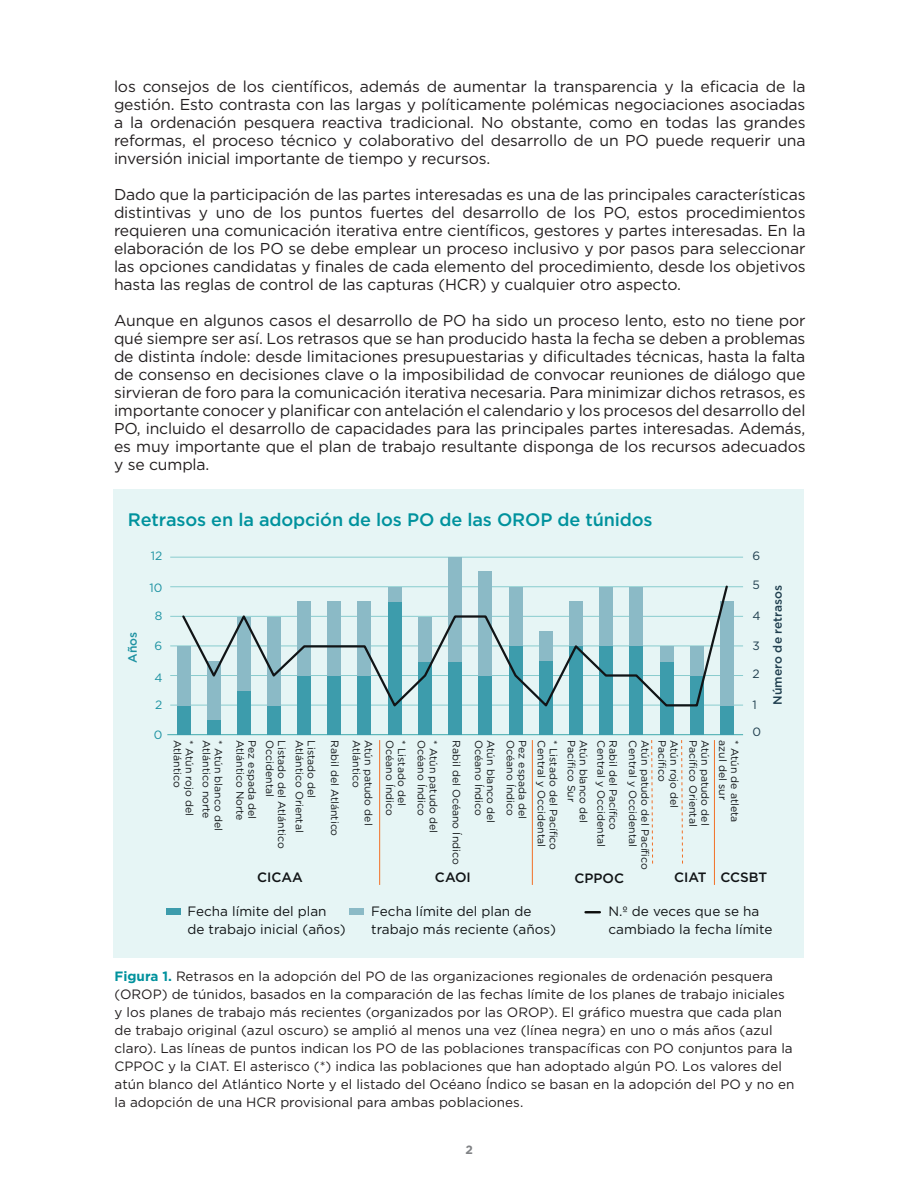
<style>
.page{position:relative;width:918px;height:1188px;background:#fff}
.page>*{position:absolute;margin:0;border:0;box-sizing:border-box;transform-origin:0 0}
.t1{font:500 18px "Gotham";letter-spacing:-.01em;color:#00929d}
.t2{font:15.75px/18px "Gotham";letter-spacing:-.01em;color:#231f20;text-align:justify}
.t3{font:13.5px/18px "Gotham";color:#231f20}
.t4{font:13.5px/18px "Gotham";color:#111416}
.t5{font:500 13.5px "Gotham";color:#111416}
.t6{font:500 12px "Gotham";color:#1f3e4e}
.t7{font:12px "Gotham";color:#1c92a2}
.t8{font:12px "Gotham";color:#1f3e4e}
.t9{font:500 12px "Gotham";color:#1c92a2}
.t10{font:700 12px "Gotham";color:#808285}
.t11{font:10.5px "Gotham";color:#111416}
.s1{font-weight:700;color:#00929d}
</style>
<div class="page">
<div style="left:113px;top:490px;width:691px;height:468px;background:#e6f5f5"></div>
<hr style="left:170px;top:557px;width:573px;height:1px;background:#89ccce">
<hr style="left:170px;top:586px;width:573px;height:1px;background:#89ccce">
<hr style="left:170px;top:616px;width:573px;height:1px;background:#89ccce">
<hr style="left:170px;top:646px;width:573px;height:1px;background:#89ccce">
<hr style="left:170px;top:705px;width:573px;height:1px;background:#89ccce">
<hr style="left:170px;top:675px;width:573px;height:1px;background:#89ccce">
<hr style="left:167px;top:734px;width:576px;height:1px;background:#40a9ac">
<div style="left:720px;top:706px;width:14px;height:29px;background:#3d9cac"></div>
<div style="left:720px;top:602px;width:14px;height:104px;background:#8bbac6"></div>
<div style="left:690px;top:676px;width:13px;height:59px;background:#3d9cac"></div>
<div style="left:660px;top:661px;width:13px;height:74px;background:#3d9cac"></div>
<div style="left:629px;top:646px;width:14px;height:89px;background:#3d9cac"></div>
<div style="left:599px;top:646px;width:14px;height:89px;background:#3d9cac"></div>
<div style="left:569px;top:646px;width:14px;height:89px;background:#3d9cac"></div>
<div style="left:539px;top:661px;width:14px;height:74px;background:#3d9cac"></div>
<div style="left:509px;top:646px;width:14px;height:89px;background:#3d9cac"></div>
<div style="left:478px;top:676px;width:14px;height:59px;background:#3d9cac"></div>
<div style="left:478px;top:572px;width:14px;height:104px;background:#8bbac6"></div>
<div style="left:448px;top:661px;width:14px;height:74px;background:#3d9cac"></div>
<div style="left:448px;top:557px;width:14px;height:104px;background:#8bbac6"></div>
<div style="left:418px;top:661px;width:14px;height:74px;background:#3d9cac"></div>
<div style="left:388px;top:602px;width:14px;height:133px;background:#3d9cac"></div>
<div style="left:358px;top:676px;width:13px;height:59px;background:#3d9cac"></div>
<div style="left:328px;top:676px;width:13px;height:59px;background:#3d9cac"></div>
<div style="left:297px;top:676px;width:14px;height:59px;background:#3d9cac"></div>
<div style="left:267px;top:706px;width:14px;height:29px;background:#3d9cac"></div>
<div style="left:237px;top:690px;width:13px;height:45px;background:#3d9cac"></div>
<div style="left:207px;top:720px;width:13px;height:15px;background:#3d9cac"></div>
<div style="left:207px;top:661px;width:13px;height:59px;background:#8bbac6"></div>
<div style="left:177px;top:706px;width:13px;height:29px;background:#3d9cac"></div>
<div style="left:177px;top:646px;width:13px;height:60px;background:#8bbac6"></div>
<svg style="left:180px;top:585px;width:550px;height:124px"></svg>
<div style="left:166px;top:909px;width:15px;height:6px;background:#3d9cac"></div>
<div style="left:349px;top:909px;width:14px;height:6px;background:#8bbac6"></div>
<svg style="left:586px;top:911px;width:14px;height:2px"></svg>
<svg style="left:681px;top:740px;width:2px;height:124px"></svg>
<svg style="left:651px;top:740px;width:2px;height:124px"></svg>
<hr style="left:714px;top:740px;width:1px;height:145px;background:#f27026">
<hr style="left:532px;top:740px;width:1px;height:145px;background:#f27026">
<hr style="left:379px;top:740px;width:1px;height:145px;background:#f27026">
<p class="t2" style="left:114px;top:77px;width:693px">los consejos de los científicos, además de aumentar la transparencia y la eficacia de la gestión. Esto contrasta con las largas y políticamente polémicas negociaciones asociadas a la ordenación pesquera reactiva tradicional. No obstante, como en todas las grandes reformas, el proceso técnico y colaborativo del desarrollo de un PO puede requerir una inversión inicial importante de tiempo y recursos.</p>
<p class="t2" style="left:114px;top:185px;width:693px">Dado que la participación de las partes interesadas es una de las principales características distintivas y uno de los puntos fuertes del desarrollo de los PO, estos procedimientos requieren una comunicación iterativa entre científicos, gestores y partes interesadas. En la elaboración de los PO se debe emplear un proceso inclusivo y por pasos para seleccionar las opciones candidatas y finales de cada elemento del procedimiento, desde los objetivos hasta las reglas de control de las capturas (HCR) y cualquier otro aspecto.</p>
<p class="t2" style="left:114px;top:311px;width:693px">Aunque en algunos casos el desarrollo de PO ha sido un proceso lento, esto no tiene por qué siempre ser así. Los retrasos que se han producido hasta la fecha se deben a problemas de distinta índole: desde limitaciones presupuestarias y dificultades técnicas, hasta la falta de consenso en decisiones clave o la imposibilidad de convocar reuniones de diálogo que sirvieran de foro para la comunicación iterativa necesaria. Para minimizar dichos retrasos, es importante conocer y planificar con antelación el calendario y los procesos del desarrollo del PO, incluido el desarrollo de capacidades para las principales partes interesadas. Además, es muy importante que el plan de trabajo resultante disponga de los recursos adecuados y se cumpla.</p>
<p class="t1" style="left:128px;top:510px;width:526px">Retrasos en la adopción de los PO de las OROP de túnidos</p>
<p class="t7" style="left:151px;top:548px;width:13px">12</p>
<p class="t8" style="left:752px;top:548px;width:9px">6</p>
<p class="t9" style="left:126px;top:663px;width:32px;rotate:-90deg">Años</p>
<p class="t7" style="left:150px;top:580px;width:14px">10</p>
<p class="t7" style="left:155px;top:608px;width:9px">8</p>
<p class="t7" style="left:155px;top:638px;width:9px">6</p>
<p class="t7" style="left:154px;top:670px;width:10px">4</p>
<p class="t7" style="left:155px;top:697px;width:9px">2</p>
<p class="t8" style="left:752px;top:578px;width:9px">5</p>
<p class="t8" style="left:752px;top:608px;width:10px">4</p>
<p class="t8" style="left:752px;top:638px;width:9px">3</p>
<p class="t8" style="left:752px;top:666px;width:9px">2</p>
<p class="t8" style="left:752px;top:697px;width:6px">1</p>
<p class="t6" style="left:771px;top:705px;width:121px;rotate:-90deg">Número de retrasos</p>
<p class="t7" style="left:154px;top:727px;width:10px">0</p>
<p class="t8" style="left:752px;top:724px;width:10px">0</p>
<p class="t11" style="left:184px;top:740px;width:49px;rotate:90deg">Atlántico</p>
<p class="t11" style="left:196px;top:740px;width:77px;rotate:90deg">* Atún rojo del</p>
<p class="t11" style="left:213px;top:740px;width:80px;rotate:90deg">Atlántico norte</p>
<p class="t11" style="left:225px;top:740px;width:92px;rotate:90deg">* Atún blanco del</p>
<p class="t11" style="left:247px;top:740px;width:82px;rotate:90deg">Atlántico Norte</p>
<p class="t11" style="left:259px;top:740px;width:80px;rotate:90deg">Pez espada del</p>
<p class="t11" style="left:276px;top:740px;width:58px;rotate:90deg">Occidental</p>
<p class="t11" style="left:289px;top:740px;width:110px;rotate:90deg">Listado del Atlántico</p>
<p class="t11" style="left:306px;top:740px;width:94px;rotate:90deg">Atlántico Oriental</p>
<p class="t11" style="left:318px;top:740px;width:59px;rotate:90deg">Listado del</p>
<p class="t11" style="left:342px;top:740px;width:97px;rotate:90deg">Rabil del Atlántico</p>
<p class="t11" style="left:363px;top:740px;width:49px;rotate:90deg">Atlántico</p>
<p class="t11" style="left:375px;top:740px;width:87px;rotate:90deg">Atún patudo del</p>
<p class="t11" style="left:396px;top:740px;width:77px;rotate:90deg">Océano Índico</p>
<p class="t11" style="left:409px;top:740px;width:67px;rotate:90deg">* Listado del</p>
<p class="t11" style="left:428px;top:740px;width:77px;rotate:90deg">Océano Índico</p>
<p class="t11" style="left:440px;top:740px;width:94px;rotate:90deg">* Atún patudo del</p>
<p class="t11" style="left:463px;top:740px;width:126px;rotate:90deg">Rabil del Océano Índico</p>
<p class="t11" style="left:486px;top:740px;width:77px;rotate:90deg">Océano Índico</p>
<p class="t11" style="left:498px;top:740px;width:84px;rotate:90deg">Atún blanco del</p>
<p class="t11" style="left:517px;top:740px;width:77px;rotate:90deg">Océano Índico</p>
<p class="t11" style="left:529px;top:740px;width:80px;rotate:90deg">Pez espada del</p>
<p class="t11" style="left:548px;top:740px;width:108px;rotate:90deg">Central y Occidental</p>
<p class="t11" style="left:560px;top:740px;width:111px;rotate:90deg">* Listado del Pacífico</p>
<p class="t11" style="left:578px;top:740px;width:63px;rotate:90deg">Pacífico Sur</p>
<p class="t11" style="left:590px;top:740px;width:84px;rotate:90deg">Atún blanco del</p>
<p class="t11" style="left:608px;top:740px;width:108px;rotate:90deg">Central y Occidental</p>
<p class="t11" style="left:620px;top:740px;width:91px;rotate:90deg">Rabil del Pacífico</p>
<p class="t11" style="left:640px;top:740px;width:108px;rotate:90deg">Central y Occidental</p>
<p class="t11" style="left:652px;top:740px;width:131px;rotate:90deg">Atún patudo del Pacífico</p>
<p class="t11" style="left:669px;top:740px;width:43px;rotate:90deg">Pacífico</p>
<p class="t11" style="left:681px;top:740px;width:70px;rotate:90deg">Atún rojo del</p>
<p class="t11" style="left:700px;top:740px;width:88px;rotate:90deg">Pacífico Oriental</p>
<p class="t11" style="left:712px;top:740px;width:87px;rotate:90deg">Atún patudo del</p>
<p class="t11" style="left:729px;top:740px;width:61px;rotate:90deg">azul del sur</p>
<p class="t11" style="left:742px;top:740px;width:84px;rotate:90deg">* Atún de atleta</p>
<p class="t4" style="left:188px;top:902px;width:160px">Fecha límite del plan de trabajo inicial (años)</p>
<p class="t4" style="left:371px;top:902px;width:186px">Fecha límite del plan de trabajo más reciente (años)</p>
<p class="t4" style="left:609px;top:902px;width:165px">N.º de veces que se ha cambiado la fecha límite</p>
<p class="t5" style="left:257px;top:870px;width:47px">CICAA</p>
<p class="t5" style="left:435px;top:870px;width:37px">CAOI</p>
<p class="t5" style="left:574px;top:870px;width:51px">CPPOC</p>
<p class="t5" style="left:674px;top:870px;width:95px">CIAT CCSBT</p>
<p class="t3" style="left:115px;top:967px;width:681px"><span class="s1">Figura 1.</span> Retrasos en la adopción del PO de las organizaciones regionales de ordenación pesquera (OROP) de túnidos, basados en la comparación de las fechas límite de los planes de trabajo iniciales y los planes de trabajo más recientes (organizados por las OROP). El gráfico muestra que cada plan de trabajo original (azul oscuro) se amplió al menos una vez (línea negra) en uno o más años (azul claro). Las líneas de puntos indican los PO de las poblaciones transpacíficas con PO conjuntos para la CPPOC y la CIAT. El asterisco (*) indica las poblaciones que han adoptado algún PO. Los valores del atún blanco del Atlántico Norte y el listado del Océano Índico se basan en la adopción del PO y no en la adopción de una HCR provisional para ambas poblaciones.</p>
<p class="t10" style="left:465px;top:1143px;width:9px">2</p>
</div>
